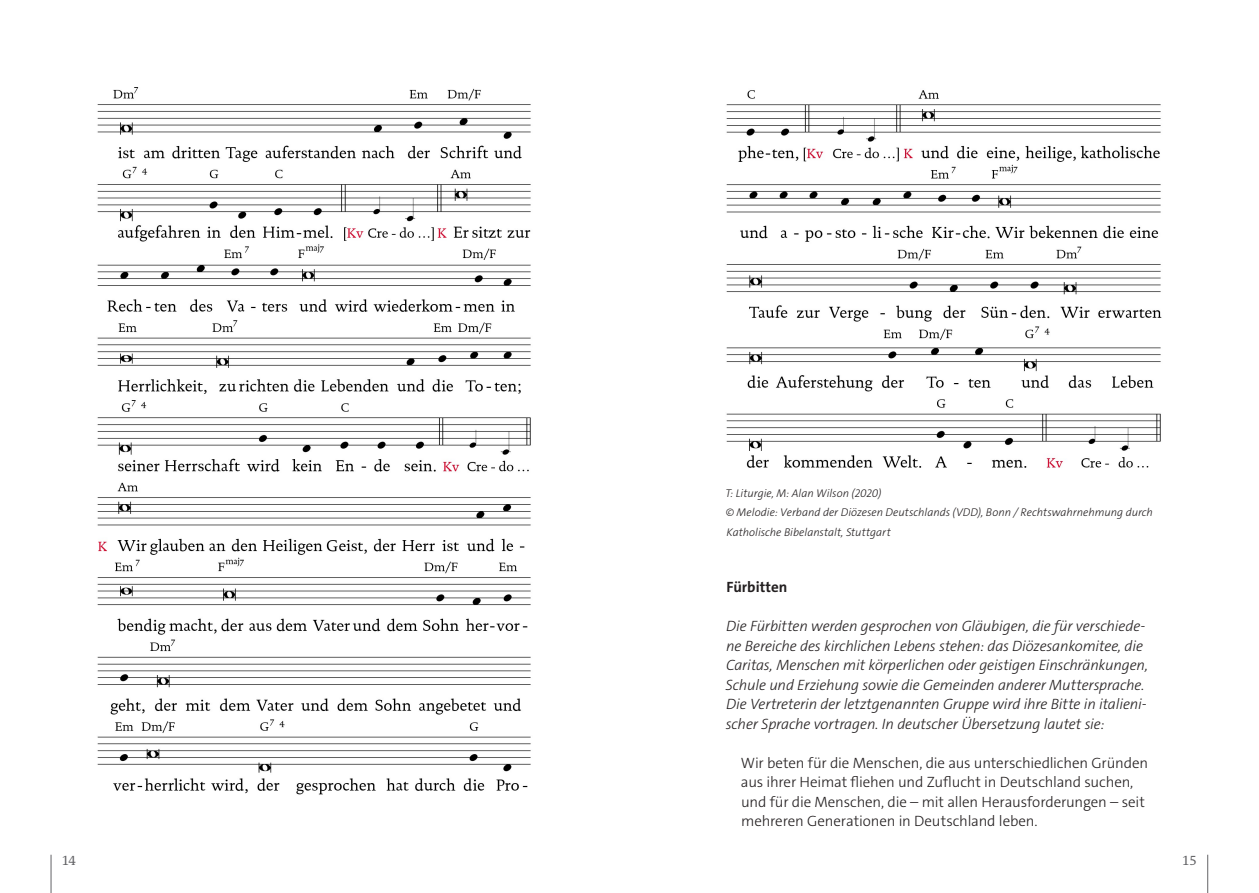
<style>
.page{position:relative;width:1259px;height:893px;background:#fff}
.page>*{position:absolute;margin:0;border:0;box-sizing:border-box;transform-origin:0 0}
.t1{font:italic 300 15px/19.5px "The Sans C4 s";letter-spacing:-.015em;color:#231f20}
.t2{font:300 15px/19.5px "The Sans C4 s";letter-spacing:-.01em;color:#231f20}
.t3{font:700 15px "The Sans C4 s";color:#231f20}
.t4{font:13.5px "The Antiqua B W5 Plain";color:#636366}
.t5{font:italic 300 11.25px/19.5px "The Sans C4 s";color:#231f20}
</style>
<div class="page">
<img style="left:97px;top:87px;width:434px;height:173px">
<svg style="left:97px;top:264px;width:434px;height:531px"></svg>
<img style="left:726px;top:90px;width:436px;height:250px">
<div style="left:726px;top:344px;width:439px;height:138px;background:linear-gradient(to right,#fff,#fff)"></div>
<img style="left:726px;top:348px;width:436px;height:134px">
<hr style="left:51px;top:855px;width:1px;height:38px;background:#636366">
<hr style="left:1207px;top:855px;width:1px;height:38px;background:#636366">
<p class="t5" style="left:725px;top:483px;width:429px">T: Liturgie, M: Alan Wilson (2020)<br>© Melodie: Verband der Diözesen Deutschlands (VDD), Bonn / Rechtswahrnehmung durch<br>Katholische Bibelanstalt, Stuttgart</p>
<p class="t3" style="left:726px;top:577px;width:62px">Fürbitten</p>
<p class="t1" style="left:725px;top:616px;width:424px">Die Fürbitten werden gesprochen von Gläubigen, die für verschiede&shy;ne Bereiche des kirchlichen Lebens stehen: das Diözesankomitee, die Caritas, Menschen mit körperlichen oder geistigen Einschränkungen, Schule und Erziehung sowie die Gemeinden anderer Muttersprache.<br>Die Vertreterin der letztgenannten Gruppe wird ihre Bitte in italieni&shy;scher Sprache vortragen. In deutscher Übersetzung lautet sie:</p>
<p class="t2" style="left:741px;top:753px;width:409px">Wir beten für die Menschen, die aus unterschiedlichen Gründen aus ihrer Heimat fliehen und Zuflucht in Deutschland suchen, und für die Menschen, die – mit allen Herausforderungen – seit mehreren Generationen in Deutschland leben.</p>
<p class="t4" style="left:62px;top:851px;width:16px">14</p>
<p class="t4" style="left:1182px;top:851px;width:16px">15</p>
</div>
